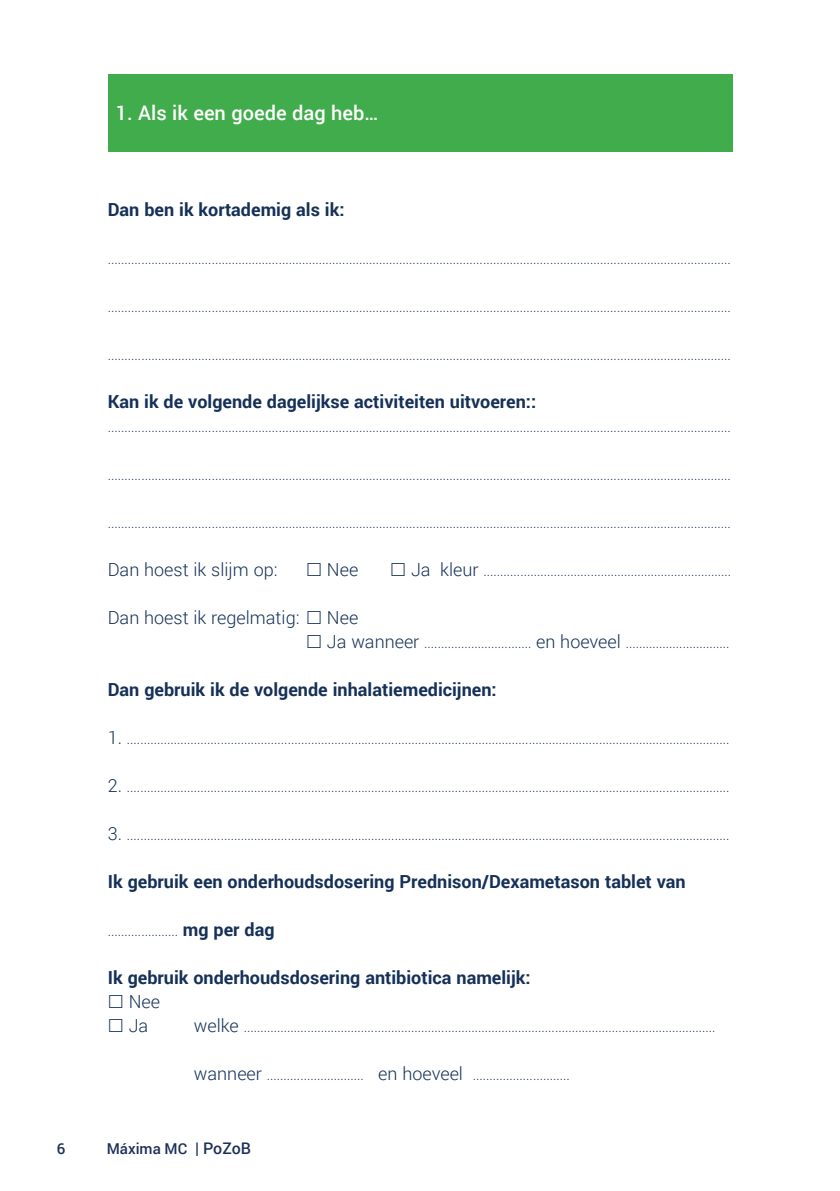
<style>
.page{position:relative;width:840px;height:1191px;background:#fff}
.page>*{position:absolute;margin:0;border:0;box-sizing:border-box;transform-origin:0 0}
.t1{font:500 20px "Roboto";color:#fff}
.t2{font:700 18px "Roboto";color:#153158}
.t3{font:300 18px/24px "Roboto";color:#153158}
.t4{font:500 15px "Roboto";color:#1d305a}
.t5{font:300 14px "Roboto";color:#153158}
.s1{font-size:18px}
.s2{font-weight:700;font-size:18px}
.s3{font-size:16px}
</style>
<div class="page">
<div style="left:108px;top:74px;width:623px;height:78px;background:#41ac4b"></div>
<h1 class="t1" style="left:116px;top:99px;width:264px">1. Als ik een goede dag heb…</h1>
<p class="t2" style="left:108px;top:197px;width:238px">Dan ben ik kortademig als ik:</p>
<p class="t5" style="left:108px;top:249px;width:624px">..........................................................................................................................................................................................</p>
<p class="t5" style="left:108px;top:297px;width:624px">..........................................................................................................................................................................................</p>
<p class="t5" style="left:108px;top:345px;width:624px">..........................................................................................................................................................................................</p>
<p class="t2" style="left:108px;top:389px;width:429px">Kan ik de volgende dagelijkse activiteiten uitvoeren::</p>
<p class="t5" style="left:108px;top:417px;width:624px">..........................................................................................................................................................................................</p>
<p class="t5" style="left:108px;top:465px;width:624px">..........................................................................................................................................................................................</p>
<p class="t5" style="left:108px;top:513px;width:624px">..........................................................................................................................................................................................</p>
<p class="t3" style="left:108px;top:557px;width:171px">Dan hoest ik slijm op:</p>
<p class="t3" style="left:327px;top:557px;width:42px">Nee □</p>
<p class="t5" style="left:411px;top:561px;width:321px"><span class="s1">Ja kleur</span> ..........................................................................</p>
<p class="t3" style="left:108px;top:605px;width:193px">Dan hoest ik regelmatig:</p>
<p class="t3" style="left:327px;top:605px;width:42px">Nee □</p>
<p class="t5" style="left:327px;top:633px;width:404px"><span class="s1">Ja wanneer</span> ................................ <span class="s1">en hoeveel</span> ...............................</p>
<p class="t2" style="left:108px;top:677px;width:390px">Dan gebruik ik de volgende inhalatiemedicijnen:</p>
<p class="t5" style="left:108px;top:729px;width:623px"><span class="s1">1.</span> ....................................................................................................................................................................................</p>
<p class="t5" style="left:108px;top:777px;width:623px"><span class="s1">2.</span> ....................................................................................................................................................................................</p>
<p class="t5" style="left:108px;top:825px;width:623px"><span class="s1">3.</span> ....................................................................................................................................................................................</p>
<p class="t2" style="left:108px;top:869px;width:579px">Ik gebruik een onderhoudsdosering Prednison/Dexametason tablet van</p>
<p class="t5" style="left:108px;top:921px;width:168px">..................... <span class="s2">mg per dag</span></p>
<p class="t2" style="left:108px;top:965px;width:424px">Ik gebruik onderhoudsdosering antibiotica namelijk:</p>
<p class="t3" style="left:129px;top:989px;width:33px">Nee<br>Ja</p>
<p class="t5" style="left:194px;top:1017px;width:523px"><span class="s1">welke</span> .............................................................................................................................................</p>
<p class="t5" style="left:194px;top:1065px;width:377px"><span class="s1">wanneer</span> ............................. <span class="s1">en hoeveel</span> .............................</p>
<p class="t4" style="left:57px;top:1138px;width:10px">6</p>
<p class="t4" style="left:107px;top:1138px;width:146px">Máxima MC <span class="s3">| PoZoB</span></p>
</div>
